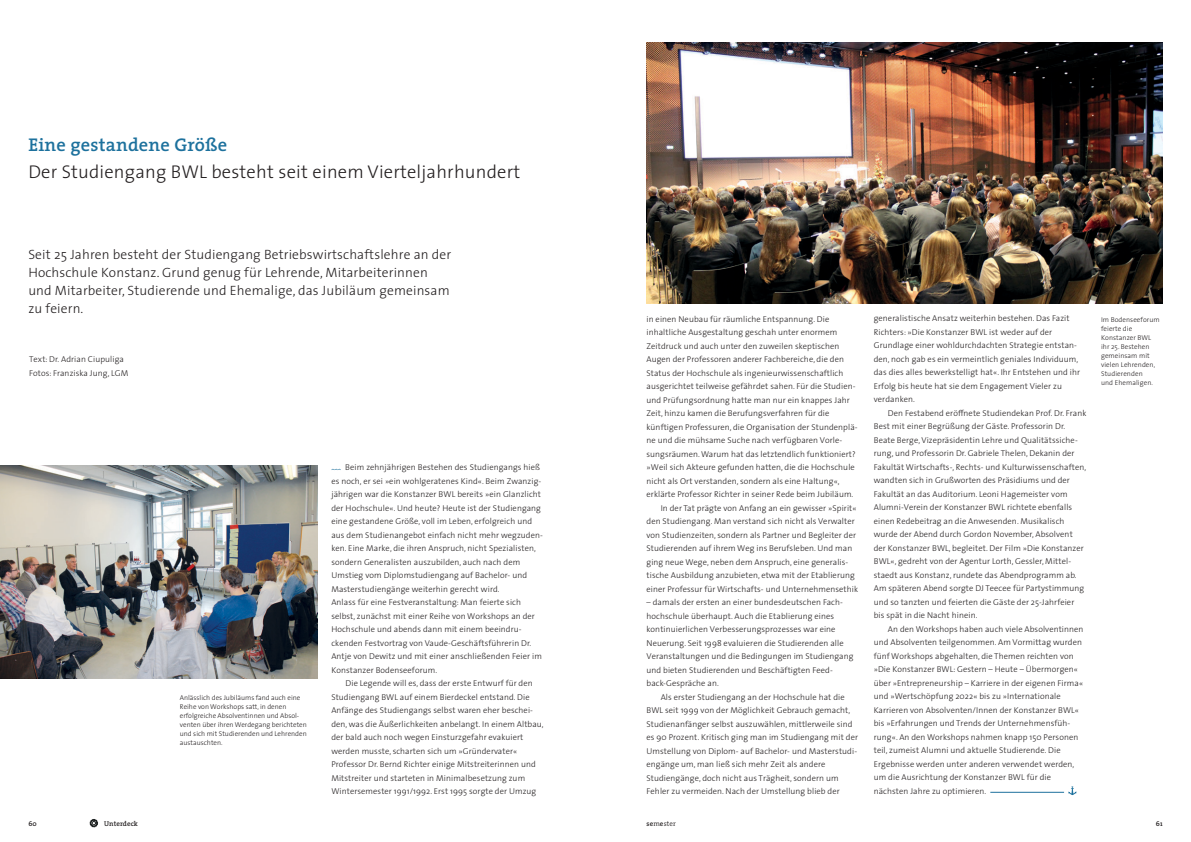
<style>
.page{position:relative;width:1191px;height:842px;background:#fff}
.page>*{position:absolute;margin:0;border:0;box-sizing:border-box;transform-origin:0 0}
.t1{font:300 18.5px "The Sans";letter-spacing:.01em;color:#231f20}
.t2{font:600 18.5px "The Serif";letter-spacing:.01em;color:#1d719d}
.t3{font:300 13.5px/18px "The Sans";letter-spacing:.01em;color:#231f20}
.t4{font:300 8.5px/13.5px "The Sans";letter-spacing:.01em;color:#231f20}
.t5{font:300 7px/9px "The Sans";color:#231f20}
.t6{font:600 7px "The Serif";letter-spacing:.015em;color:#231f20}
.t7{font:300 7px "The Serif";color:#231f20}
.s1{font-weight:600}
</style>
<div class="page">
<svg style="left:90px;top:819px;width:8px;height:8px"></svg>
<svg style="left:1068px;top:786px;width:8px;height:9px"></svg>
<img style="left:646px;top:43px;width:516px;height:261px">
<hr style="left:990px;top:792px;width:74px;height:1px;background:#1d719d">
<img style="left:0;top:466px;width:317px;height:212px">
<h1 class="t2" style="left:28px;top:129px;width:200px">Eine gestandene Größe</h1>
<h1 class="t1" style="left:28px;top:156px;width:493px">Der Studiengang BWL besteht seit einem Vierteljahrhundert</h1>
<h2 class="t3" style="left:28px;top:245px;width:424px">Seit 25 Jahren besteht der Studiengang Betriebswirtschaftslehre an der Hochschule Konstanz. Grund genug für Lehrende, Mitarbeiterinnen und Mitarbeiter, Studierende und Ehemalige, das Jubiläum gemeinsam zu feiern.</h2>
<p class="t4" style="left:29px;top:352px;width:101px">Text: Dr. Adrian Ciupuliga<br>Fotos: Franziska Jung, LGM</p>
<p class="t5" style="left:180px;top:692px;width:128px">Anlässlich des Jubiläums fand auch eine Reihe von Workshops satt, in denen erfolgreiche Absolventinnen und Absol&shy;venten über ihren Werdegang berichteten und sich mit Studierenden und Lehrenden austauschten.</p>
<p class="t4" style="left:331px;top:460px;width:213px;text-indent:14px">Beim zehnjährigen Bestehen des Studiengangs hieß es noch, er sei »ein wohlgeratenes Kind«. Beim Zwanzig&shy;jährigen war die Konstanzer BWL bereits »ein Glanzlicht der Hochschule«. Und heute? Heute ist der Studiengang eine gestandene Größe, voll im Leben, erfolgreich und aus dem Studienangebot einfach nicht mehr wegzuden&shy;ken. Eine Marke, die ihren Anspruch, nicht Spezialisten, sondern Generalisten auszubilden, auch nach dem Umstieg vom Diplomstudiengang auf Bachelor- und Masterstudiengänge weiterhin gerecht wird.<br>Anlass für eine Festveranstaltung: Man feierte sich selbst, zunächst mit einer Reihe von Workshops an der Hochschule und abends dann mit einem beeindru&shy;ckenden Festvortrag von Vaude-Geschäftsführerin Dr.<br>Antje von Dewitz und mit einer anschließenden Feier im Konstanzer Bodenseeforum.</p>
<p class="t4" style="left:331px;top:676px;width:214px;text-indent:14px">Die Legende will es, dass der erste Entwurf für den Studiengang BWL auf einem Bierdeckel entstand. Die Anfänge des Studiengangs selbst waren eher beschei&shy;den, was die Äußerlichkeiten anbelangt. In einem Altbau, der bald auch noch wegen Einsturzgefahr evakuiert werden musste, scharten sich um »Gründervater« Professor Dr. Bernd Richter einige Mitstreiterinnen und Mitstreiter und starteten in Minimalbesetzung zum Wintersemester 1991/1992. Erst 1995 sorgte der Umzug</p>
<p class="t4" style="left:646px;top:312px;width:184px">in einen Neubau für räumliche Entspannung. Die</p>
<p class="t4" style="left:646px;top:325px;width:192px">inhaltliche Ausgestaltung geschah unter enormem</p>
<p class="t4" style="left:646px;top:339px;width:194px">Zeitdruck und auch unter den zuweilen skeptischen</p>
<p class="t4" style="left:646px;top:352px;width:199px">Augen der Professoren anderer Fachbereiche, die den</p>
<p class="t4" style="left:646px;top:366px;width:198px">Status der Hochschule als ingenieurwissenschaftlich</p>
<p class="t4" style="left:646px;top:379px;width:210px">ausgerichtet teilweise gefährdet sahen. Für die Studien-</p>
<p class="t4" style="left:646px;top:393px;width:205px">und Prüfungsordnung hatte man nur ein knappes Jahr</p>
<p class="t4" style="left:646px;top:406px;width:184px">Zeit, hinzu kamen die Berufungsverfahren für die</p>
<p class="t4" style="left:646px;top:420px;width:213px">künftigen Professuren, die Organisation der Stundenplä-</p>
<p class="t4" style="left:646px;top:433px;width:197px">ne und die mühsame Suche nach verfügbaren Vorle-</p>
<p class="t4" style="left:646px;top:447px;width:211px">sungsräumen. Warum hat das letztendlich funktioniert?</p>
<p class="t4" style="left:646px;top:460px;width:210px">»Weil sich Akteure gefunden hatten, die die Hochschule</p>
<p class="t4" style="left:646px;top:474px;width:195px">nicht als Ort verstanden, sondern als eine Haltung«,</p>
<p class="t4" style="left:646px;top:487px;width:208px">erklärte Professor Richter in seiner Rede beim Jubiläum.</p>
<p class="t4" style="left:660px;top:501px;width:197px">In der Tat prägte von Anfang an ein gewisser »Spirit«</p>
<p class="t4" style="left:646px;top:514px;width:210px">den Studiengang. Man verstand sich nicht als Verwalter</p>
<p class="t4" style="left:646px;top:528px;width:211px">von Studienzeiten, sondern als Partner und Begleiter der</p>
<p class="t4" style="left:646px;top:541px;width:207px">Studierenden auf ihrem Weg ins Berufsleben. Und man</p>
<p class="t4" style="left:646px;top:555px;width:203px">ging neue Wege, neben dem Anspruch, eine generalis-</p>
<p class="t4" style="left:646px;top:568px;width:210px">tische Ausbildung anzubieten, etwa mit der Etablierung</p>
<p class="t4" style="left:646px;top:582px;width:213px">einer Professur für Wirtschafts- und Unternehmensethik</p>
<p class="t4" style="left:646px;top:595px;width:208px">– damals der ersten an einer bundesdeutschen Fach&shy;hochschule überhaupt. Auch die Etablierung eines kontinuierlichen Verbesserungsprozesses war eine Neuerung. Seit 1998 evaluieren die Studierenden alle Veranstaltungen und die Bedingungen im Studiengang und bieten Studierenden und Beschäftigten Feed&shy;back-Gespräche an.</p>
<p class="t4" style="left:646px;top:690px;width:213px;text-indent:14px">Als erster Studiengang an der Hochschule hat die BWL seit 1999 von der Möglichkeit Gebrauch gemacht, Studienanfänger selbst auszuwählen, mittlerweile sind es 90 Prozent. Kritisch ging man im Studiengang mit der Umstellung von Diplom- auf Bachelor- und Masterstudi&shy;engänge um, man ließ sich mehr Zeit als andere Studiengänge, doch nicht aus Trägheit, sondern um Fehler zu vermeiden. Nach der Umstellung blieb der</p>
<p class="t4" style="left:873px;top:312px;width:208px">generalistische Ansatz weiterhin bestehen. Das Fazit Richters: »Die Konstanzer BWL ist weder auf der Grundlage einer wohldurchdachten Strategie entstan&shy;den, noch gab es ein vermeintlich geniales Individuum, das dies alles bewerkstelligt hat«. Ihr Entstehen und ihr Erfolg bis heute hat sie dem Engagement Vieler zu verdanken.</p>
<p class="t4" style="left:873px;top:406px;width:214px;text-indent:14px">Den Festabend eröffnete Studiendekan Prof. Dr. Frank Best mit einer Begrüßung der Gäste. Professorin Dr.<br>Beate Berge, Vizepräsidentin Lehre und Qualitätssiche&shy;rung, und Professorin Dr. Gabriele Thelen, Dekanin der Fakultät Wirtschafts-, Rechts- und Kulturwissenschaften, wandten sich in Grußworten des Präsidiums und der Fakultät an das Auditorium. Leoni Hagemeister vom Alumni-Verein der Konstanzer BWL richtete ebenfalls einen Redebeitrag an die Anwesenden. Musikalisch wurde der Abend durch Gordon November, Absolvent der Konstanzer BWL, begleitet. Der Film »Die Konstanzer BWL«, gedreht von der Agentur Lorth, Gessler, Mittel&shy;staedt aus Konstanz, rundete das Abendprogramm ab.<br>Am späteren Abend sorgte DJ Teecee für Partystimmung und so tanzten und feierten die Gäste der 25-Jahrfeier bis spät in die Nacht hinein.</p>
<p class="t4" style="left:873px;top:622px;width:211px;text-indent:14px">An den Workshops haben auch viele Absolventinnen und Absolventen teilgenommen. Am Vormittag wurden fünf Workshops abgehalten, die Themen reichten von »Die Konstanzer BWL: Gestern – Heute – Übermorgen« über »Entrepreneurship – Karriere in der eigenen Firma« und »Wertschöpfung 2022« bis zu »Internationale Karrieren von Absolventen/Innen der Konstanzer BWL« bis »Erfahrungen und Trends der Unternehmensfüh&shy;rung«. An den Workshops nahmen knapp 150 Personen teil, zumeist Alumni und aktuelle Studierende. Die Ergebnisse werden unter anderen verwendet werden, um die Ausrichtung der Konstanzer BWL für die nächsten Jahre zu optimieren.</p>
<p class="t5" style="left:1101px;top:314px;width:60px">Im Bodenseeforum feierte die<br>Konstanzer BWL ihr 25. Bestehen gemeinsam mit vielen Lehrenden,<br>Studierenden<br>und Ehemaligen.</p>
<p class="t6" style="left:28px;top:817px;width:10px">60</p>
<p class="t6" style="left:104px;top:817px;width:35px">Unterdeck</p>
<p class="t7" style="left:646px;top:817px;width:31px"><span class="s1">se</span>m<span class="s1">e</span>ster</p>
<p class="t6" style="left:1156px;top:817px;width:8px">61</p>
</div>
